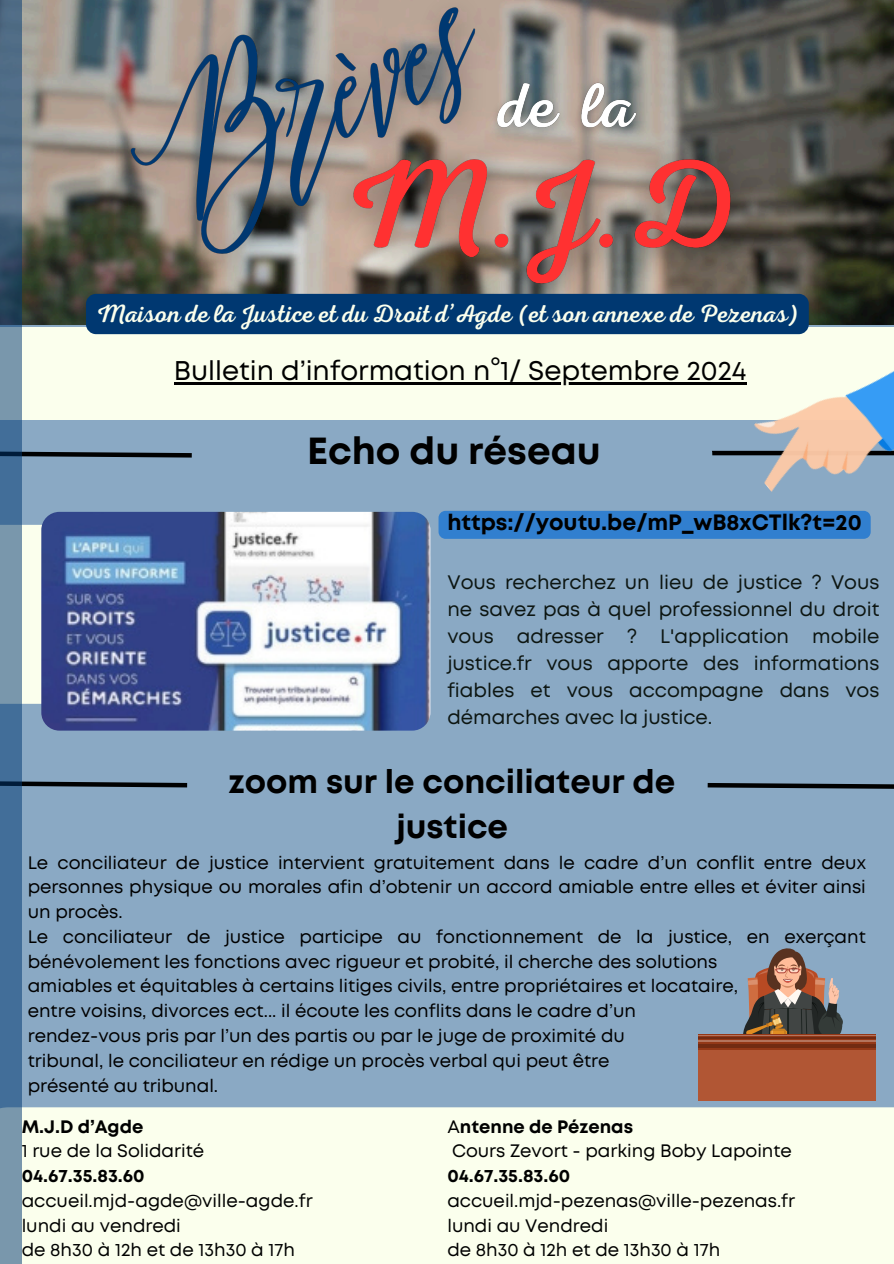
<style>
.page{position:relative;width:894px;height:1264px;background:#fff}
.page>*{position:absolute;margin:0;border:0;box-sizing:border-box;transform-origin:0 0}
.t1{font:700 37.65px "Mont";color:#000}
.t2{font:700 32.7px/45px "Mont";color:#000;text-align:center}
.t3{font:27px "Mont";color:#000}
.t4{font:25.2px "RTL Adam Script Regular";color:#fbffed}
.t5{font:700 22.2px "Mont";color:#000}
.t6{font:19.5px/27px "Mont";color:#0d1612;text-align:justify}
.t7{font:18px/24.8px "Mont";color:#000;text-align:justify}
.t8{font:700 18px "Mont";color:#000}
.s1{font-weight:400}
</style>
<div class="page">
<div style="left:0;top:0;width:893px;height:1263px;background:#8aa9c4"></div>
<hr style="left:688px;top:451px;width:205px;height:4px;background:#000">
<div style="left:22px;top:1107px;width:871px;height:156px;background:#fbffed"></div>
<div style="left:22px;top:525px;width:20px;height:178px;background:#fbffed"></div>
<img style="left:41px;top:512px;width:389px;height:218px;border-radius:18px">
<img style="left:22px;top:0;width:871px;height:324px">
<div style="left:0;top:327px;width:893px;height:93px;background:#fbffed"></div>
<hr style="left:174px;top:382px;width:572px;height:2px;background:#000">
<svg style="left:22px;top:451px;width:690px;height:7px"></svg>
<img style="left:731px;top:329px;width:162px;height:203px">
<svg style="left:22px;top:781px;width:871px;height:8px"></svg>
<svg style="left:0;top:0;width:22px;height:1263px;background:#547796"></svg>
<svg style="left:743px;top:948px;width:100px;height:85px"></svg>
<div style="left:697px;top:1046px;width:178px;height:54px;background:#b15634"></div>
<svg style="left:697px;top:1033px;width:178px;height:16px;background:#934b31"></svg>
<hr style="left:697px;top:1044px;width:178px;height:3px;background:#722b12">
<hr style="left:697px;top:1037px;width:178px;height:2px;background:#722b12">
<hr style="left:697px;top:1034px;width:178px;height:1px;background:#b4745d">
<hr style="left:697px;top:1040px;width:178px;height:1px;background:#b4745d">
<div style="left:438px;top:511px;width:432px;height:28px;background:#317fcf"></div>
<img style="left:566px;top:71px;width:85px;height:47px">
<img style="left:566px;top:118px;width:212px;height:176px">
<div style="left:86px;top:294px;width:722px;height:40px;background:#003871;border-radius:10px"></div>
<img style="left:60px;top:0;width:506px;height:325px">
<p class="t4" style="left:96px;top:299px;width:704px">Maison de la Justice et du Droit d’Agde (et son annexe de Pezenas)</p>
<p class="t3" style="left:174px;top:360px;width:574px">Bulletin d’information n°1/ Septembre 2024</p>
<h5 class="t1" style="left:307px;top:437px;width:295px">Echo du réseau</h5>
<p class="t5" style="left:447px;top:514px;width:416px">https://youtu.be/mP_wB8xCTlk?t=20</p>
<p class="t6" style="left:447px;top:569px;width:433px">Vous recherchez un lieu de justice ? Vous ne savez pas à quel professionnel du droit vous adresser ? L'application mobile justice.fr vous apporte des informations fiables et vous accompagne dans vos démarches avec la justice.</p>
<h4 class="t2" style="left:228px;top:761px;width:448px">zoom sur le conciliateur de justice</h4>
<p class="t7" style="left:28px;top:851px;width:839px">Le conciliateur de justice intervient gratuitement dans le cadre d’un conflit entre deux personnes physique ou morales afin d’obtenir un accord amiable entre elles et éviter ainsi un procès.</p>
<p class="t7" style="left:28px;top:925px;width:839px">Le conciliateur de justice participe au fonctionnement de la justice, en exerçant bénévolement les fonctions avec rigueur et probité, il cherche des solutions</p>
<p class="t7" style="left:28px;top:975px;width:711px">amiables et équitables à certains litiges civils, entre propriétaires et locataire,</p>
<p class="t7" style="left:28px;top:999px;width:609px">entre voisins, divorces ect... il écoute les conflits dans le cadre d’un</p>
<p class="t7" style="left:28px;top:1024px;width:598px">rendez-vous pris par l’un des partis ou par le juge de proximité du</p>
<p class="t7" style="left:28px;top:1049px;width:583px">tribunal, le conciliateur en rédige un procès verbal qui peut être</p>
<p class="t7" style="left:28px;top:1074px;width:192px">présenté au tribunal.</p>
<p class="t8" style="left:22px;top:1119px;width:123px">M.J.D d’Agde</p>
<p class="t7" style="left:22px;top:1140px;width:184px">1 rue de la Solidarité</p>
<p class="t8" style="left:22px;top:1169px;width:124px">04.67.35.83.60</p>
<p class="t7" style="left:22px;top:1189px;width:292px">accueil.mjd-agde@ville-agde.fr</p>
<p class="t7" style="left:22px;top:1214px;width:161px">lundi au vendredi</p>
<p class="t7" style="left:22px;top:1239px;width:275px">de 8h30 à 12h et de 13h30 à 17h</p>
<p class="t8" style="left:447px;top:1119px;width:187px"><span class="s1">A</span>ntenne de Pézenas</p>
<p class="t7" style="left:452px;top:1140px;width:341px">Cours Zevort - parking Boby Lapointe</p>
<p class="t8" style="left:447px;top:1169px;width:124px">04.67.35.83.60</p>
<p class="t7" style="left:447px;top:1189px;width:349px">accueil.mjd-pezenas@ville-pezenas.fr</p>
<p class="t7" style="left:447px;top:1214px;width:162px">lundi au Vendredi</p>
<p class="t7" style="left:447px;top:1239px;width:274px">de 8h30 à 12h et de 13h30 à 17h</p>
</div>
